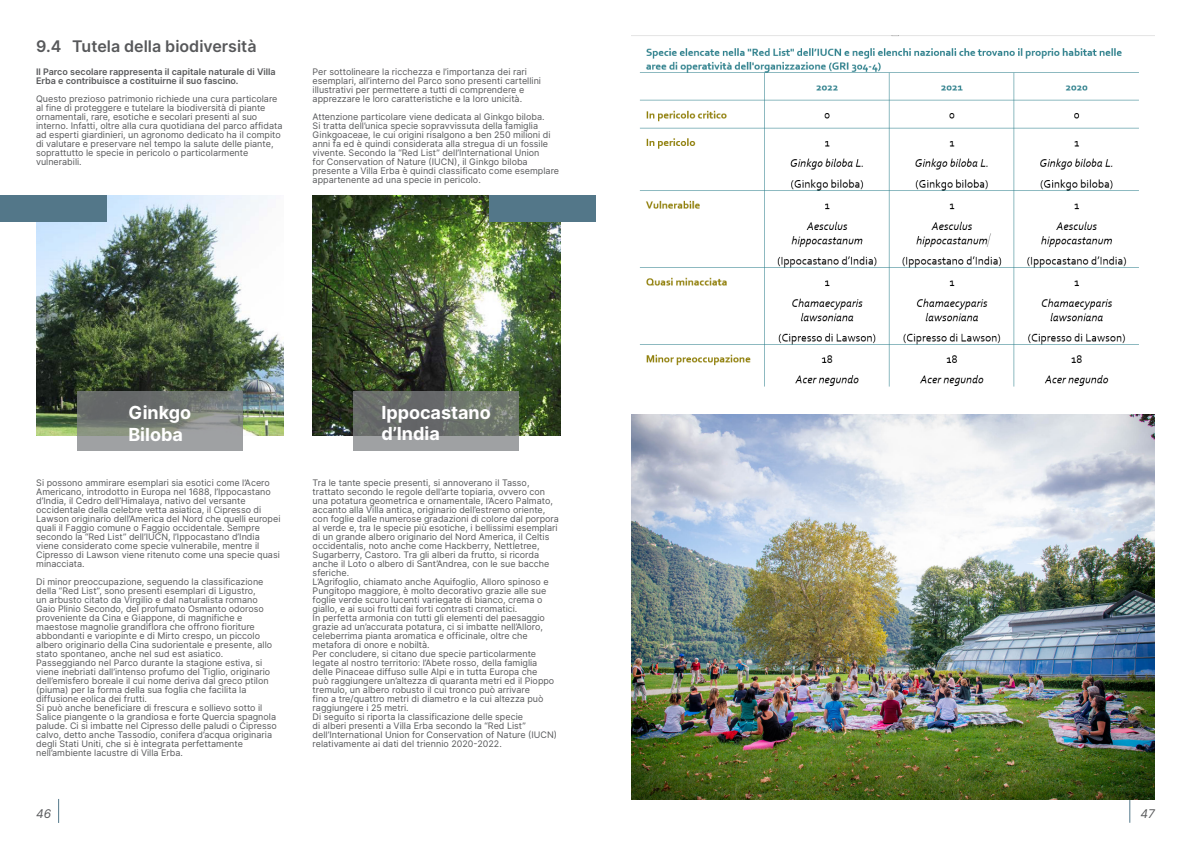
<style>
.page{position:relative;width:1191px;height:842px;background:#fff}
.page>*{position:absolute;margin:0;border:0;box-sizing:border-box;transform-origin:0 0}
.t1{font:700 18px "Inter";color:#fff}
.t2{font:600 16px "Inter";color:#57585a}
.t3{font:italic 12px "Inter";color:#57585a}
.t4{font:9px/9px "Inter";color:#57585a}
.t5{font:600 9px/9px "Inter";color:#57585a}
</style>
<div class="page">
<svg style="left:58px;top:799px;width:1px;height:24px"></svg>
<svg style="left:1129px;top:800px;width:1px;height:23px"></svg>
<img style="left:36px;top:196px;width:248px;height:240px">
<img style="left:313px;top:196px;width:247px;height:240px">
<div style="left:0;top:196px;width:106px;height:26px;background:#537789"></div>
<div style="left:489px;top:196px;width:106px;height:26px;background:#537789"></div>
<svg style="left:77px;top:391px;width:166px;height:60px;background:#818583"></svg>
<svg style="left:353px;top:391px;width:166px;height:60px;background:#787c79"></svg>
<img style="left:639px;top:36px;width:500px;height:351px">
<img style="left:631px;top:415px;width:524px;height:385px">
<p class="t2" style="left:36px;top:34px;width:222px">9.4 Tutela della biodiversità</p>
<p class="t5" style="left:36px;top:67px;width:241px">Il Parco secolare rappresenta il capitale naturale di Villa<br>Erba e contribuisce a costituirne il suo fascino.</p>
<p class="t4" style="left:36px;top:94px;width:248px">Questo prezioso patrimonio richiede una cura particolare al fine di proteggere e tutelare la biodiversità di piante ornamentali, rare, esotiche e secolari presenti al suo interno. Infatti, oltre alla cura quotidiana del parco affidata ad esperti giardinieri, un agronomo dedicato ha il compito di valutare e preservare nel tempo la salute delle piante, soprattutto le specie in pericolo o particolarmente vulnerabili.</p>
<p class="t4" style="left:313px;top:67px;width:230px">Per sottolineare la ricchezza e l’importanza dei rari esemplari, all’interno del Parco sono presenti cartellini illustrativi per permettere a tutti di comprendere e apprezzare le loro caratteristiche e la loro unicità.</p>
<p class="t4" style="left:313px;top:112px;width:248px">Attenzione particolare viene dedicata al Ginkgo biloba.<br>Si tratta dell’unica specie sopravvissuta della famiglia Ginkgoaceae, le cui origini risalgono a ben 250 milioni di anni fa ed è quindi considerata alla stregua di un fossile vivente. Secondo la “Red List” dell’International Union<br>for Conservation of Nature (IUCN), il Ginkgo biloba presente a Villa Erba è quindi classificato come esemplare appartenente ad una specie in pericolo.</p>
<p class="t1" style="left:128px;top:399px;width:64px">Ginkgo</p>
<p class="t1" style="left:128px;top:420px;width:56px">Biloba</p>
<p class="t4" style="left:36px;top:478px;width:246px">Si possono ammirare esemplari sia esotici come l’Acero Americano, introdotto in Europa nel 1688, l’Ippocastano d’India, il Cedro dell’Himalaya, nativo del versante occidentale della celebre vetta asiatica, il Cipresso di Lawson originario dell’America del Nord che quelli europei quali il Faggio comune o Faggio occidentale. Sempre secondo la “Red List” dell’IUCN, l’Ippocastano d’India viene considerato come specie vulnerabile, mentre il Cipresso di Lawson viene ritenuto come una specie quasi minacciata.</p>
<p class="t4" style="left:36px;top:577px;width:237px">Di minor preoccupazione, seguendo la classificazione della “Red List”, sono presenti esemplari di Ligustro,<br>un arbusto citato da Virgilio e dal naturalista romano Gaio Plinio Secondo, del profumato Osmanto odoroso proveniente da Cina e Giappone, di magnifiche e maestose magnolie grandiflora che offrono fioriture abbondanti e variopinte e di Mirto crespo, un piccolo albero originario della Cina sudorientale e presente, allo stato spontaneo, anche nel sud est asiatico.</p>
<p class="t4" style="left:36px;top:658px;width:235px">Passeggiando nel Parco durante la stagione estiva, si viene inebriati dall’intenso profumo del Tiglio, originario dell’emisfero boreale il cui nome deriva dal greco ptilon (piuma) per la forma della sua foglia che facilita la diffusione eolica dei frutti.</p>
<p class="t4" style="left:36px;top:703px;width:242px">Si può anche beneficiare di frescura e sollievo sotto il Salice piangente o la grandiosa e forte Quercia spagnola palude. Ci si imbatte nel Cipresso delle paludi o Cipresso calvo, detto anche Tassodio, conifera d’acqua originaria degli Stati Uniti, che si è integrata perfettamente nell’ambiente lacustre di Villa Erba.</p>
<p class="t1" style="left:381px;top:398px;width:111px">Ippocastano</p>
<p class="t1" style="left:381px;top:420px;width:60px">d’India</p>
<p class="t4" style="left:313px;top:478px;width:248px">Tra le tante specie presenti, si annoverano il Tasso, trattato secondo le regole dell’arte topiaria, ovvero con una potatura geometrica e ornamentale, l’Acero Palmato, accanto alla Villa antica, originario dell’estremo oriente, con foglie dalle numerose gradazioni di colore dal porpora al verde e, tra le specie più esotiche, i bellissimi esemplari di un grande albero originario del Nord America, il Celtis occidentalis, noto anche come Hackberry, Nettletree, Sugarberry, Castoro. Tra gli alberi da frutto, si ricorda anche il Loto o albero di Sant’Andrea, con le sue bacche sferiche.</p>
<p class="t4" style="left:313px;top:577px;width:237px">L’Agrifoglio, chiamato anche Aquifoglio, Alloro spinoso e Pungitopo maggiore, è molto decorativo grazie alle sue foglie verde scuro lucenti variegate di bianco, crema o giallo, e ai suoi frutti dai forti contrasti cromatici.</p>
<p class="t4" style="left:313px;top:613px;width:234px">In perfetta armonia con tutti gli elementi del paesaggio grazie ad un’accurata potatura, ci si imbatte nell’Alloro, celeberrima pianta aromatica e officinale, oltre che metafora di onore e nobiltà.</p>
<p class="t4" style="left:313px;top:649px;width:243px">Per concludere, si citano due specie particolarmente legate al nostro territorio: l’Abete rosso, della famiglia delle Pinaceae diffuso sulle Alpi e in tutta Europa che può raggiungere un’altezza di quaranta metri ed il Pioppo tremulo, un albero robusto il cui tronco può arrivare<br>fino a tre/quattro metri di diametro e la cui altezza può raggiungere i 25 metri.</p>
<p class="t4" style="left:313px;top:712px;width:246px">Di seguito si riporta la classificazione delle specie<br>di alberi presenti a Villa Erba secondo la “Red List” dell’International Union for Conservation of Nature (IUCN) relativamente ai dati del triennio 2020-2022.</p>
<h3 class="t3" style="left:36px;top:804px;width:17px">46</h3>
<h3 class="t3" style="left:1140px;top:804px;width:16px">47</h3>
</div>
